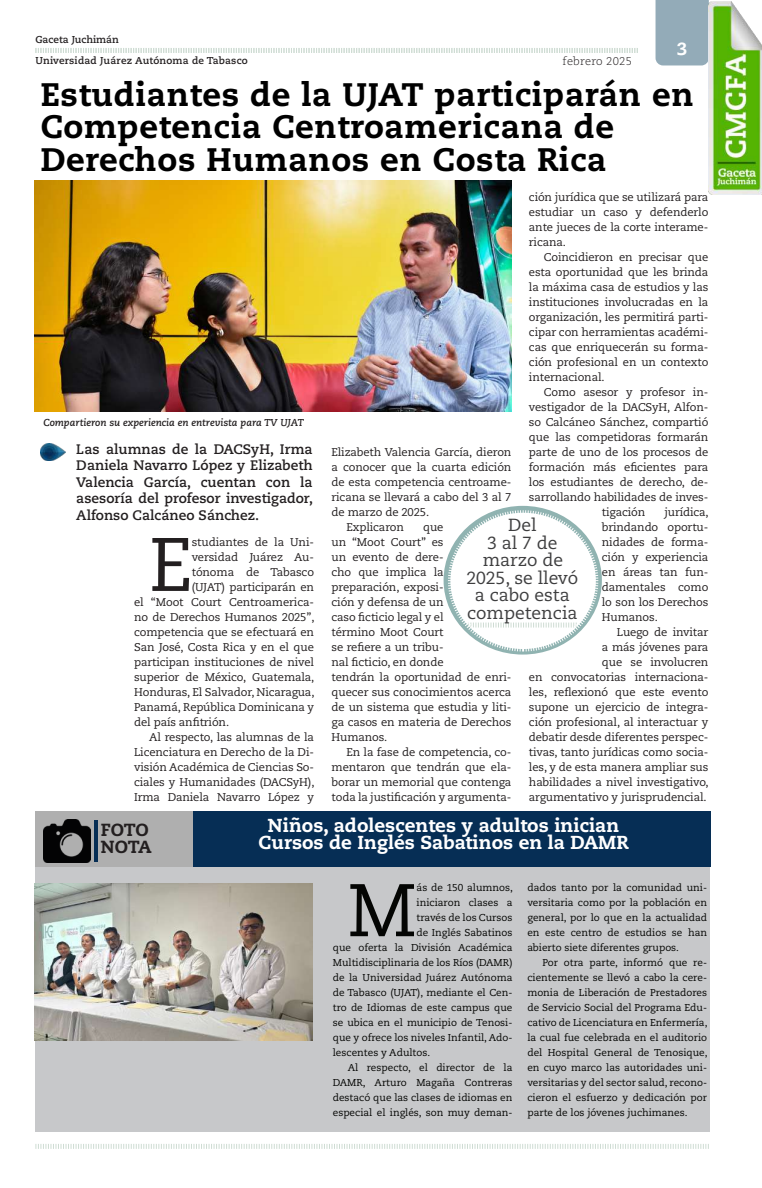
<style>
.page{position:relative;width:762px;height:1188px;background:#fff}
.page>*{position:absolute;margin:0;border:0;box-sizing:border-box;transform-origin:0 0}
.t1{font:75.5px "Caecilia LT Std";color:#231f20}
.t2{font:74.25px "Caecilia LT Std";color:#040503}
.t3{font:800 32.5px/32.5px "Caecilia LT Std";letter-spacing:.02em;color:#000}
.t4{font:800 18.75px/17.5px "Caecilia LT Std";color:#fff;text-align:center}
.t5{font:17.5px/17.5px "Caecilia LT Std";color:#3e3e3f;text-align:center}
.t6{font:800 17.5px/17.5px "Caecilia LT Std";letter-spacing:-.025em;color:#231f20}
.t7{font:800 17.5px "Caecilia LT Std";color:#fff}
.t8{font:700 13.75px/16.5px "Caecilia LT Std";color:#231f20;text-align:justify}
.t9{font:11.25px/15px "Caecilia LT Std";letter-spacing:-.01em;color:#231f20;text-align:justify}
.t10{font:300 11.25px "Caecilia LT Std";letter-spacing:.02em;color:#231f20}
.t11{font:10px/15px "Caecilia LT Std";color:#040503;text-align:justify}
.t12{font:italic 700 10px "Caecilia LT Std";color:#231f20}
.t13{font:700 10px "Caecilia LT Std";letter-spacing:.02em;color:#231f20}
.t14{font:700 10px "Caecilia LT Std";color:#231f20}
</style>
<div class="page">
<svg style="left:35px;top:1144px;width:674px;height:5px"></svg>
<div style="left:655px;top:0;width:54px;height:65px;background:#93abb8"></div>
<img style="left:35px;top:181px;width:476px;height:230px">
<svg style="left:35px;top:48px;width:603px;height:5px"></svg>
<img style="left:41px;top:443px;width:24px;height:17px">
<div style="left:35px;top:811px;width:158px;height:55px;background:#afafaf"></div>
<div style="left:35px;top:866px;width:674px;height:264px;background:#c7c8ca"></div>
<div style="left:193px;top:811px;width:518px;height:55px;background:#062e55"></div>
<img style="left:35px;top:883px;width:278px;height:157px">
<img style="left:43px;top:819px;width:48px;height:43px">
<hr style="left:95px;top:820px;width:3px;height:42px;background:#062e55">
<img style="left:709px;top:1px;width:53px;height:193px">
<svg style="left:447px;top:509px;width:152px;height:143px"></svg>
<p class="t14" style="left:35px;top:34px;width:85px">Gaceta Juchimán</p>
<p class="t13" style="left:35px;top:55px;width:214px">Universidad Juárez Autónoma de Tabasco</p>
<p class="t10" style="left:562px;top:55px;width:71px">febrero 2025</p>
<h3 class="t7" style="left:677px;top:38px;width:12px">3</h3>
<h3 class="t3" style="left:41px;top:78px;width:654px">Estudiantes de la UJAT participarán en<br>Competencia Centroamericana de<br>Derechos Humanos en Costa Rica</h3>
<p class="t9" style="left:529px;top:189px;width:181px">ción jurídica que se utilizará para estudiar un caso y defenderlo ante jueces de la corte interame&shy;ricana.</p>
<p class="t9" style="left:529px;top:249px;width:181px;text-indent:15px">Coincidieron en precisar que esta oportunidad que les brinda la máxima casa de estudios y las instituciones involucradas en la organización, les permitirá parti&shy;cipar con herramientas académi&shy;cas que enriquecerán su forma&shy;ción profesional en un contexto internacional.</p>
<p class="t9" style="left:544px;top:384px;width:166px">Como asesor y profesor in-</p>
<p class="t9" style="left:529px;top:399px;width:181px">vestigador de la DACSyH, Alfon-</p>
<p class="t9" style="left:529px;top:414px;width:181px">so Calcáneo Sánchez, compartió</p>
<p class="t9" style="left:529px;top:429px;width:181px">que las competidoras formarán</p>
<p class="t9" style="left:529px;top:444px;width:181px">parte de uno de los procesos de</p>
<p class="t9" style="left:529px;top:459px;width:181px">formación más eficientes para</p>
<p class="t9" style="left:529px;top:474px;width:181px">los estudiantes de derecho, de-</p>
<p class="t9" style="left:529px;top:489px;width:181px">sarrollando habilidades de inves-</p>
<p class="t9" style="left:602px;top:504px;width:45px">tigación</p>
<p class="t12" style="left:43px;top:417px;width:262px">Compartieron su experiencia en entrevista para TV UJAT</p>
<p class="t8" style="left:76px;top:440px;width:238px">Las alumnas de la DACSyH, Irma Daniela Navarro López y Elizabeth Valencia García, cuentan con la asesoría del profesor investigador, Alfonso Calcáneo Sánchez.</p>
<p class="t9" style="left:331px;top:444px;width:181px">Elizabeth Valencia García, dieron</p>
<p class="t9" style="left:331px;top:459px;width:181px">a conocer que la cuarta edición</p>
<p class="t9" style="left:331px;top:474px;width:181px">de esta competencia centroame-</p>
<p class="t9" style="left:331px;top:489px;width:181px">ricana se llevará a cabo del 3 al 7</p>
<p class="t9" style="left:331px;top:504px;width:99px">de marzo de 2025.</p>
<p class="t9" style="left:346px;top:519px;width:59px">Explicaron</p>
<p class="t9" style="left:602px;top:504px;width:108px;text-indent:63px">jurídica, brindando oportu&shy;nidades de forma&shy;ción y experiencia en áreas tan fun&shy;damentales como lo son los Derechos Humanos.</p>
<p class="t9" style="left:529px;top:624px;width:181px;text-align:right">Luego de invitar<br>a más jóvenes para<br>que se involucren<br>en convocatorias internaciona&shy;les, reflexionó que este evento supone un ejercicio de integra&shy;ción profesional, al interactuar y debatir desde diferentes perspec&shy;tivas, tanto jurídicas como socia&shy;les, y de esta manera ampliar sus habilidades a nivel investigativo, argumentativo y jurisprudencial.</p>
<h3 class="t4" style="left:259px;top:816px;width:371px">Niños, adolescentes y adultos inician<br>Cursos de Inglés Sabatinos en la DAMR</h3>
<h2 class="t2" style="left:348px;top:867px;width:70px">M</h2>
<p class="t11" style="left:416px;top:880px;width:98px">ás de 150 alumnos,</p>
<h3 class="t5" style="left:466px;top:516px;width:113px">Del<br>3 al 7 de marzo de<br>2025, se llevó a cabo esta competencia</h3>
<p class="t9" style="left:331px;top:519px;width:181px;text-align:left;text-indent:92px">que<br>un “Moot Court” es<br>un evento de dere-<br>cho que implica la preparación, exposi-<br>ción y defensa de un<br>caso ficticio legal y el<br>término Moot Court<br>se refiere a un tribu-<br>nal ficticio, en donde<br>tendrán la oportunidad de enri&shy;quecer sus conocimientos acerca de un sistema que estudia y liti&shy;ga casos en materia de Derechos<br>Humanos.</p>
<p class="t9" style="left:331px;top:744px;width:181px;text-indent:15px">En la fase de competencia, co&shy;mentaron que tendrán que ela&shy;borar un memorial que contenga toda la justificación y argumenta-</p>
<h1 class="t1" style="left:149px;top:521px;width:45px">E</h1>
<p class="t9" style="left:192px;top:534px;width:124px">studiantes de la Uni-</p>
<p class="t9" style="left:192px;top:549px;width:124px">versidad Juárez Au-</p>
<p class="t9" style="left:192px;top:564px;width:124px">tónoma de Tabasco</p>
<p class="t9" style="left:192px;top:579px;width:124px">(UJAT) participarán en</p>
<p class="t9" style="left:134px;top:594px;width:181px">el “Moot Court Centroamerica-</p>
<p class="t9" style="left:134px;top:609px;width:182px">no de Derechos Humanos 2025”,</p>
<p class="t9" style="left:134px;top:624px;width:181px">competencia que se efectuará en</p>
<p class="t9" style="left:134px;top:639px;width:181px">San José, Costa Rica y en el que</p>
<p class="t9" style="left:134px;top:654px;width:181px">participan instituciones de nivel</p>
<p class="t9" style="left:134px;top:669px;width:182px">superior de México, Guatemala,</p>
<p class="t9" style="left:134px;top:684px;width:182px">Honduras, El Salvador, Nicaragua,</p>
<p class="t9" style="left:134px;top:699px;width:181px">Panamá, República Dominicana y</p>
<p class="t9" style="left:134px;top:714px;width:96px">del país anfitrión.</p>
<p class="t9" style="left:149px;top:729px;width:166px">Al respecto, las alumnas de la</p>
<p class="t9" style="left:134px;top:744px;width:181px">Licenciatura en Derecho de la Di-</p>
<p class="t9" style="left:134px;top:759px;width:181px">visión Académica de Ciencias So-</p>
<p class="t9" style="left:134px;top:774px;width:182px">ciales y Humanidades (DACSyH),</p>
<p class="t9" style="left:134px;top:789px;width:181px">Irma Daniela Navarro López y</p>
<h3 class="t6" style="left:101px;top:820px;width:52px">FOTO<br>NOTA</h3>
<p class="t11" style="left:527px;top:880px;width:181px">dados tanto por la comunidad uni&shy;versitaria como por la población en general, por lo que en la actualidad en este centro de estudios se han abierto siete diferentes grupos.</p>
<p class="t11" style="left:527px;top:955px;width:182px;text-indent:15px">Por otra parte, informó que re&shy;cientemente se llevó a cabo la cere&shy;monia de Liberación de Prestadores de Servicio Social del Programa Edu&shy;cativo de Licenciatura en Enfermería, la cual fue celebrada en el auditorio del Hospital General de Tenosique, en cuyo marco las autoridades uni&shy;versitarias y del sector salud, recono&shy;cieron el esfuerzo y dedicación por parte de los jóvenes juchimanes.</p>
<p class="t11" style="left:416px;top:895px;width:97px">iniciaron clases a</p>
<p class="t11" style="left:416px;top:910px;width:97px">través de los Cursos</p>
<p class="t11" style="left:416px;top:925px;width:97px">de Inglés Sabatinos</p>
<p class="t11" style="left:333px;top:940px;width:181px">que oferta la División Académica</p>
<p class="t11" style="left:333px;top:955px;width:181px">Multidisciplinaria de los Ríos (DAMR)</p>
<p class="t11" style="left:333px;top:970px;width:181px">de la Universidad Juárez Autónoma</p>
<p class="t11" style="left:333px;top:985px;width:181px">de Tabasco (UJAT), mediante el Cen-</p>
<p class="t11" style="left:333px;top:1000px;width:181px">tro de Idiomas de este campus que</p>
<p class="t11" style="left:333px;top:1015px;width:181px">se ubica en el municipio de Tenosi-</p>
<p class="t11" style="left:333px;top:1030px;width:181px">que y ofrece los niveles Infantil, Ado-</p>
<p class="t11" style="left:333px;top:1045px;width:99px">lescentes y Adultos.</p>
<p class="t11" style="left:348px;top:1060px;width:166px">Al respecto, el director de la</p>
<p class="t11" style="left:333px;top:1075px;width:181px">DAMR, Arturo Magaña Contreras</p>
<p class="t11" style="left:333px;top:1090px;width:181px">destacó que las clases de idiomas en</p>
<p class="t11" style="left:333px;top:1105px;width:181px">especial el inglés, son muy deman-</p>
</div>
